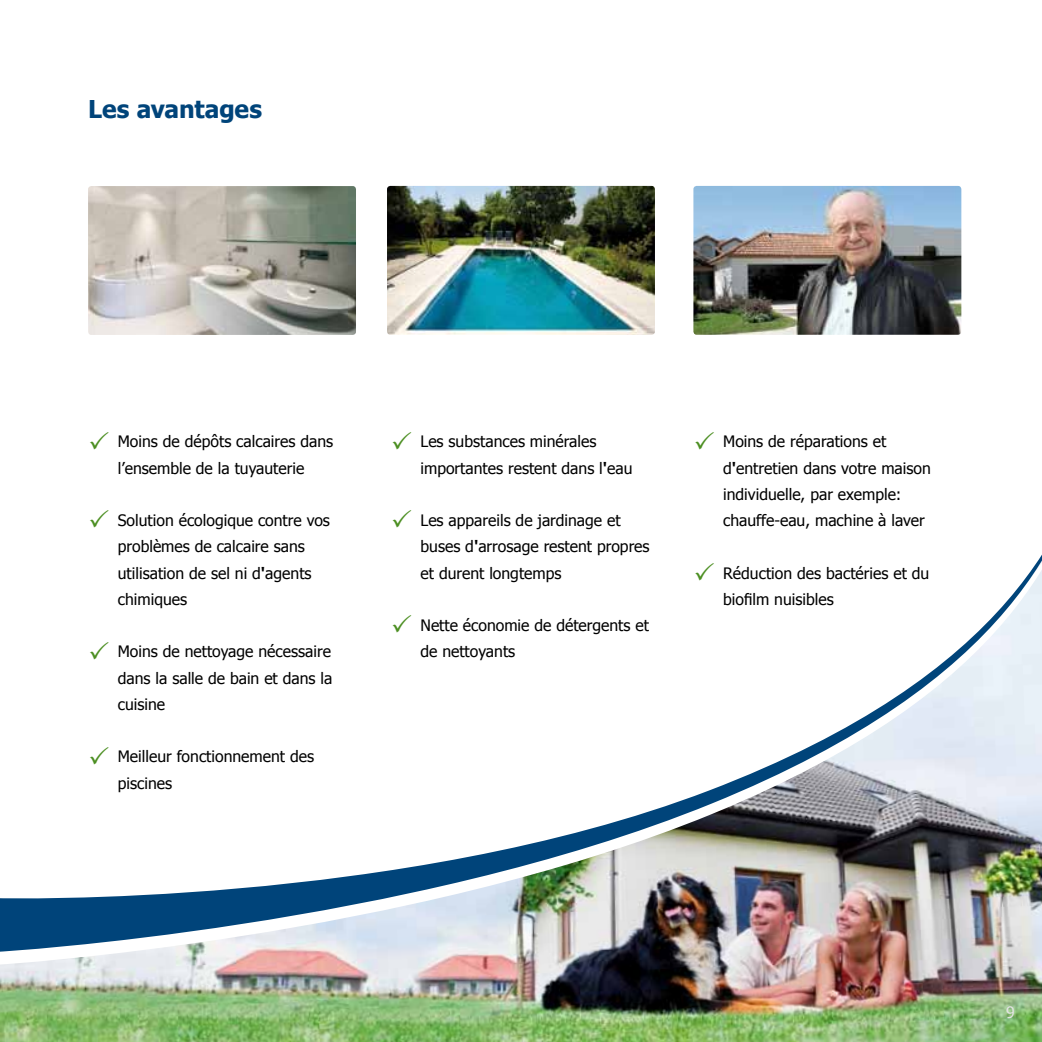
<style>
.page{position:relative;width:1042px;height:1042px;background:#fff}
.page>*{position:absolute;margin:0;border:0;box-sizing:border-box;transform-origin:0 0}
.t1{font:700 24.5px "Tahoma";letter-spacing:-.005em;color:#00447a}
.t2{font:15.75px/26.2px "Tahoma";color:#000}
.t3{font:15.75px "Tahoma";color:#e3e4e4}
.s1{font-weight:700}
</style>
<div class="page">
<img style="left:0;top:964px;width:1042px;height:78px">
<img style="left:0;top:951px;width:1042px;height:13px">
<svg style="left:0;top:554px;width:1042px;height:397px"></svg>
<img style="left:387px;top:186px;width:268px;height:149px">
<img style="left:693px;top:186px;width:268px;height:149px">
<img style="left:88px;top:186px;width:268px;height:149px">
<svg style="left:90px;top:641px;width:18px;height:18px"></svg>
<svg style="left:90px;top:746px;width:18px;height:18px"></svg>
<svg style="left:695px;top:562px;width:19px;height:18px"></svg>
<svg style="left:393px;top:614px;width:18px;height:19px"></svg>
<h1 class="t1" style="left:88px;top:92px;width:175px">Les avantages</h1>
<p class="t2" style="left:118px;top:428px;width:217px">Moins de dépôts calcaires dans l’ensemble de la tuyauterie</p>
<p class="t2" style="left:118px;top:506px;width:214px">Solution écologique contre vos problèmes de calcaire sans utilisation de sel ni d<span class="s1">'</span>agents chimiques</p>
<p class="t2" style="left:118px;top:638px;width:216px;text-align:justify">Moins de nettoyage nécessaire dans la salle de bain et dans la cuisine</p>
<p class="t2" style="left:118px;top:743px;width:198px">Meilleur fonctionnement des piscines</p>
<p class="t2" style="left:420px;top:428px;width:214px">Les substances minérales importantes restent dans l<span class="s1">'</span>eau</p>
<p class="t2" style="left:420px;top:506px;width:231px">Les appareils de jardinage et buses d<span class="s1">'</span>arrosage restent propres et durent longtemps</p>
<p class="t2" style="left:420px;top:611px;width:230px">Nette économie de détergents et de nettoyants</p>
<p class="t2" style="left:723px;top:428px;width:209px">Moins de réparations et d<span class="s1">'</span>entretien dans votre maison individuelle, par exemple: chauffe-eau, machine à laver</p>
<p class="t2" style="left:723px;top:559px;width:208px">Réduction des bactéries et du biofilm nuisibles</p>
<p class="t3" style="left:1006px;top:1001px;width:10px">9</p>
</div>
